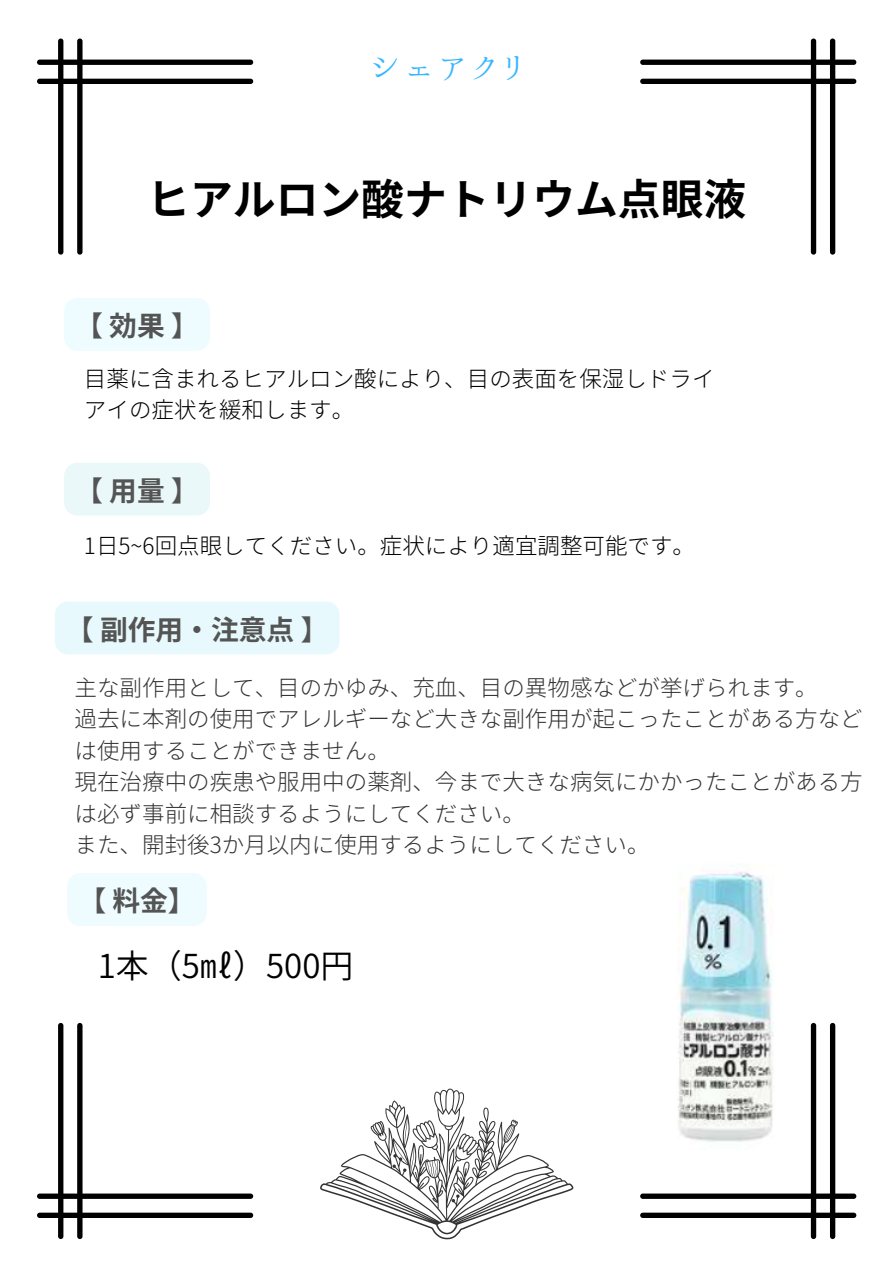
<style>
.page{position:relative;width:894px;height:1264px;background:#fff}
.page>*{position:absolute;margin:0;border:0;box-sizing:border-box;transform-origin:0 0}
.t1{font:700 42.75px "Source Han Sans JP";color:#000}
.t2{font:38.25px "Honoka Mincho";color:#38b6ff}
.t3{font:33px "Source Han Sans JP";color:#000}
.t4{font:700 27.75px "Source Han Sans JP";color:#545454}
.t5{font:300 22.5px/31.5px "Source Han Sans JP";color:#333}
.t6{font:300 22.5px/31.5px "Source Han Sans JP";color:#000}
</style>
<div class="page">
<svg style="left:320px;top:1088px;width:253px;height:151px"></svg>
<svg style="left:37px;top:1022px;width:216px;height:216px"></svg>
<svg style="left:640px;top:1022px;width:215px;height:216px"></svg>
<svg style="left:640px;top:39px;width:216px;height:216px"></svg>
<svg style="left:37px;top:39px;width:216px;height:216px"></svg>
<img style="left:672px;top:864px;width:116px;height:293px">
<div style="left:64px;top:298px;width:146px;height:53px;background:#eefcff"></div>
<div style="left:64px;top:463px;width:146px;height:52px;background:#eaf8fa"></div>
<div style="left:55px;top:601px;width:284px;height:53px;background:#e7f9fd;border-radius:13px"></div>
<div style="left:67px;top:873px;width:140px;height:52px;background:#eefcff"></div>
<p class="t2" style="left:368px;top:46px;width:159px">シェアクリ</p>
<p class="t1" style="left:147px;top:166px;width:600px">ヒアルロン酸ナトリウム点眼液</p>
<p class="t4" style="left:75px;top:304px;width:125px">【効果】</p>
<p class="t6" style="left:84px;top:362px;width:631px">目薬に含まれるヒアルロン酸により、目の表面を保湿しドライアイの症状を緩和します。</p>
<p class="t4" style="left:75px;top:469px;width:125px">【用量】</p>
<p class="t6" style="left:84px;top:528px;width:612px">1日 5~6回点眼してください。症状により適宜調整可能です。</p>
<p class="t4" style="left:66px;top:607px;width:264px">【副作用・注意点】</p>
<p class="t5" style="left:75px;top:670px;width:744px">主な副作用として、目のかゆみ、充血、目の異物感などが挙げられます。</p>
<p class="t5" style="left:75px;top:702px;width:789px">過去に本剤の使用でアレルギーなど大きな副作用が起こったことがある方などは使用することができません。</p>
<p class="t5" style="left:75px;top:765px;width:787px">現在治療中の疾患や服用中の薬剤、今まで大きな病気にかかったことがある方は必ず事前に相談するようにしてください。</p>
<p class="t5" style="left:75px;top:828px;width:576px">また、開封後3か月以内に使用するようにしてください。</p>
<p class="t4" style="left:78px;top:879px;width:119px">【料金】</p>
<p class="t3" style="left:98px;top:940px;width:257px">1本（5㎖）500円</p>
</div>
